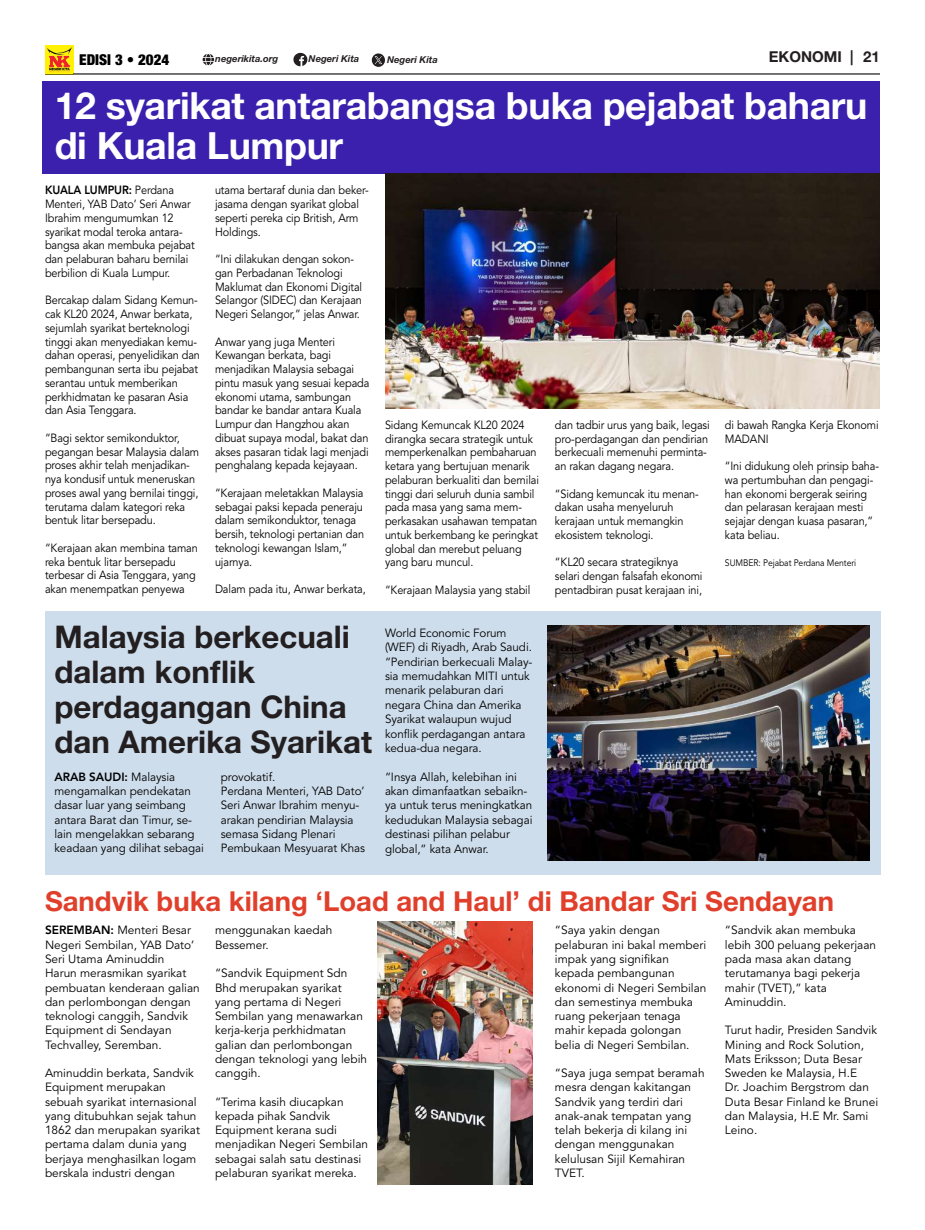
<style>
.page{position:relative;width:925px;height:1230px;background:#fff}
.page>*{position:absolute;margin:0;border:0;box-sizing:border-box;transform-origin:0 0}
.t1{font:700 37.5px/40px "Helvetica Neue LT Pro";letter-spacing:-.01em;color:#fff}
.t2{font:700 31.25px/35px "Helvetica Neue LT Pro";color:#231f20}
.t3{font:700 27.5px "Helvetica Neue LT Pro";color:#e03f2b}
.t4{font:900 condensed 15px "Helvetica Neue LT Pro";color:#000}
.t5{font:700 15px "Helvetica Neue LT Pro";color:#231f20}
.t6{font:11.88px/13.8px "Avenir";letter-spacing:-.01em;color:#000;scale:.92 1}
.t7{font:11.88px/14.2px "Avenir";letter-spacing:-.01em;color:#000}
.t8{font:italic 700 9.5px "Helvetica Neue LT Pro";color:#231f20}
.t9{font:9.38px "Avenir";letter-spacing:-.01em;color:#000;scale:.92 1}
.s1{font-weight:800}
</style>
<div class="page">
<hr style="left:45px;top:73px;width:835px;height:2px;background:#231f20">
<svg style="left:293px;top:53px;width:14px;height:13px"></svg>
<svg style="left:372px;top:53px;width:13px;height:14px"></svg>
<svg style="left:203px;top:54px;width:11px;height:11px"></svg>
<img style="left:45px;top:45px;width:28px;height:29px">
<div style="left:45px;top:611px;width:835px;height:263px;background:#ceddec"></div>
<div style="left:42px;top:82px;width:838px;height:92px;background:#3a20ad"></div>
<img style="left:385px;top:174px;width:495px;height:235px">
<img style="left:547px;top:625px;width:322px;height:235px">
<img style="left:377px;top:921px;width:155px;height:264px">
<p class="t5" style="left:769px;top:48px;width:86px">EKONOMI |</p>
<p class="t4" style="left:79px;top:50px;width:92px">EDISI 3 • 2024</p>
<p class="t8" style="left:215px;top:53px;width:64px">negerikita.org</p>
<p class="t8" style="left:309px;top:53px;width:52px">Negeri Kita</p>
<p class="t8" style="left:387px;top:54px;width:52px">Negeri Kita</p>
<p class="t5" style="left:863px;top:48px;width:18px">21</p>
<h1 class="t1" style="left:55px;top:85px;width:814px">12 syarikat antarabangsa buka pejabat baharu di Kuala Lumpur</h1>
<p class="t6" style="left:45px;top:184px;width:164px"><span class="s1">KUALA LUMPUR:</span> Perdana<br>Menteri, YAB Dato’ Seri Anwar<br>Ibrahim mengumumkan 12 syarikat modal teroka antara&shy;bangsa akan membuka pejabat dan pelaburan baharu bernilai berbilion di Kuala Lumpur.</p>
<p class="t6" style="left:45px;top:294px;width:170px">Bercakap dalam Sidang Kemun&shy;cak KL20 2024, Anwar berkata, sejumlah syarikat berteknologi tinggi akan menyediakan kemu&shy;dahan operasi, penyelidikan dan pembangunan serta ibu pejabat serantau untuk memberikan perkhidmatan ke pasaran Asia dan Asia Tenggara.</p>
<p class="t6" style="left:45px;top:431px;width:169px">“Bagi sektor semikonduktor, pegangan besar Malaysia dalam proses akhir telah menjadikan&shy;nya kondusif untuk meneruskan proses awal yang bernilai tinggi, terutama dalam kategori reka bentuk litar bersepadu.</p>
<p class="t6" style="left:45px;top:541px;width:168px">“Kerajaan akan membina taman reka bentuk litar bersepadu terbesar di Asia Tenggara, yang akan menempatkan penyewa</p>
<p class="t6" style="left:215px;top:184px;width:169px">utama bertaraf dunia dan beker&shy;jasama dengan syarikat global seperti pereka cip British, Arm<br>Holdings.</p>
<p class="t6" style="left:215px;top:252px;width:161px">“Ini dilakukan dengan sokon&shy;gan Perbadanan Teknologi<br>Maklumat dan Ekonomi Digital<br>Selangor (SIDEC) dan Kerajaan<br>Negeri Selangor,” jelas Anwar.</p>
<p class="t6" style="left:215px;top:335px;width:169px">Anwar yang juga Menteri<br>Kewangan berkata, bagi menjadikan Malaysia sebagai pintu masuk yang sesuai kepada ekonomi utama, sambungan bandar ke bandar antara Kuala<br>Lumpur dan Hangzhou akan dibuat supaya modal, bakat dan akses pasaran tidak lagi menjadi penghalang kepada kejayaan.</p>
<p class="t6" style="left:215px;top:486px;width:164px">“Kerajaan meletakkan Malaysia sebagai paksi kepada peneraju dalam semikonduktor, tenaga bersih, teknologi pertanian dan teknologi kewangan Islam,” ujarnya.</p>
<p class="t6" style="left:215px;top:582px;width:165px">Dalam pada itu, Anwar berkata,</p>
<h2 class="t2" style="left:54px;top:618px;width:319px">Malaysia berkecuali dalam konflik perdagangan China dan Amerika Syarikat</h2>
<p class="t7" style="left:54px;top:769px;width:151px"><span class="s1">ARAB SAUDI:</span> Malaysia mengamalkan pendekatan dasar luar yang seimbang antara Barat dan Timur, se&shy;lain mengelakkan sebarang keadaan yang dilihat sebagai</p>
<p class="t7" style="left:221px;top:769px;width:146px">provokatif.<br>Perdana Menteri, YAB Dato’<br>Seri Anwar Ibrahim menyu&shy;arakan pendirian Malaysia semasa Sidang Plenari<br>Pembukaan Mesyuarat Khas</p>
<p class="t6" style="left:385px;top:418px;width:169px">Sidang Kemuncak KL20 2024 dirangka secara strategik untuk memperkenalkan pembaharuan ketara yang bertujuan menarik pelaburan berkualiti dan bernilai tinggi dari seluruh dunia sambil pada masa yang sama mem&shy;perkasakan usahawan tempatan untuk berkembang ke peringkat global dan merebut peluang yang baru muncul.</p>
<p class="t6" style="left:385px;top:583px;width:159px">“Kerajaan Malaysia yang stabil</p>
<p class="t7" style="left:385px;top:626px;width:149px">World Economic Forum (WEF) di Riyadh, Arab Saudi. “Pendirian berkecuali Malay&shy;sia memudahkan MITI untuk menarik pelaburan dari negara China dan Amerika<br>Syarikat walaupun wujud konflik perdagangan antara kedua-dua negara.</p>
<p class="t7" style="left:385px;top:769px;width:149px">“Insya Allah, kelebihan ini akan dimanfaatkan sebaikn&shy;ya untuk terus meningkatkan kedudukan Malaysia sebagai destinasi pilihan pelabur global,” kata Anwar.</p>
<p class="t6" style="left:555px;top:418px;width:170px">dan tadbir urus yang baik, legasi pro-perdagangan dan pendirian berkecuali memenuhi perminta&shy;an rakan dagang negara.</p>
<p class="t6" style="left:555px;top:487px;width:158px">“Sidang kemuncak itu menan&shy;dakan usaha menyeluruh kerajaan untuk memangkin ekosistem teknologi.</p>
<p class="t6" style="left:555px;top:556px;width:162px">“KL20 secara strategiknya selari dengan falsafah ekonomi pentadbiran pusat kerajaan ini,</p>
<p class="t6" style="left:725px;top:418px;width:169px">di bawah Rangka Kerja Ekonomi<br>MADANI</p>
<p class="t6" style="left:725px;top:459px;width:169px">“Ini didukung oleh prinsip baha&shy;wa pertumbuhan dan pengagi&shy;han ekonomi bergerak seiring dan pelarasan kerajaan mesti sejajar dengan kuasa pasaran,” kata beliau.</p>
<p class="t9" style="left:725px;top:556px;width:144px">SUMBER: Pejabat Perdana Menteri</p>
<h3 class="t3" style="left:45px;top:883px;width:790px">Sandvik buka kilang ‘Load and Haul’ di Bandar Sri Sendayan</h3>
<p class="t7" style="left:45px;top:923px;width:156px"><span class="s1">SEREMBAN:</span> Menteri Besar<br>Negeri Sembilan, YAB Dato’<br>Seri Utama Aminuddin<br>Harun merasmikan syarikat pembuatan kenderaan galian dan perlombongan dengan teknologi canggih, Sandvik<br>Equipment di Sendayan<br>Techvalley, Seremban.</p>
<p class="t7" style="left:45px;top:1066px;width:156px">Aminuddin berkata, Sandvik<br>Equipment merupakan sebuah syarikat internasional yang ditubuhkan sejak tahun<br>1862 dan merupakan syarikat pertama dalam dunia yang berjaya menghasilkan logam berskala industri dengan</p>
<p class="t7" style="left:215px;top:923px;width:119px">menggunakan kaedah<br>Bessemer.</p>
<p class="t7" style="left:215px;top:966px;width:154px">“Sandvik Equipment Sdn<br>Bhd merupakan syarikat yang pertama di Negeri<br>Sembilan yang menawarkan kerja-kerja perkhidmatan galian dan perlombongan dengan teknologi yang lebih canggih.</p>
<p class="t7" style="left:215px;top:1094px;width:155px">“Terima kasih diucapkan kepada pihak Sandvik<br>Equipment kerana sudi menjadikan Negeri Sembilan sebagai salah satu destinasi pelaburan syarikat mereka.</p>
<p class="t7" style="left:555px;top:923px;width:153px">“Saya yakin dengan pelaburan ini bakal memberi impak yang signifikan kepada pembangunan ekonomi di Negeri Sembilan dan semestinya membuka ruang pekerjaan tenaga mahir kepada golongan belia di Negeri Sembilan.</p>
<p class="t7" style="left:555px;top:1066px;width:151px">“Saya juga sempat beramah mesra dengan kakitangan<br>Sandvik yang terdiri dari anak-anak tempatan yang telah bekerja di kilang ini dengan menggunakan kelulusan Sijil Kemahiran<br>TVET.</p>
<p class="t7" style="left:725px;top:923px;width:153px">“Sandvik akan membuka lebih 300 peluang pekerjaan pada masa akan datang terutamanya bagi pekerja mahir (TVET),” kata<br>Aminuddin.</p>
<p class="t7" style="left:725px;top:1023px;width:155px">Turut hadir, Presiden Sandvik<br>Mining and Rock Solution,<br>Mats Eriksson; Duta Besar<br>Sweden ke Malaysia, H.E<br>Dr. Joachim Bergstrom dan<br>Duta Besar Finland ke Brunei dan Malaysia, H.E Mr. Sami<br>Leino.</p>
</div>
